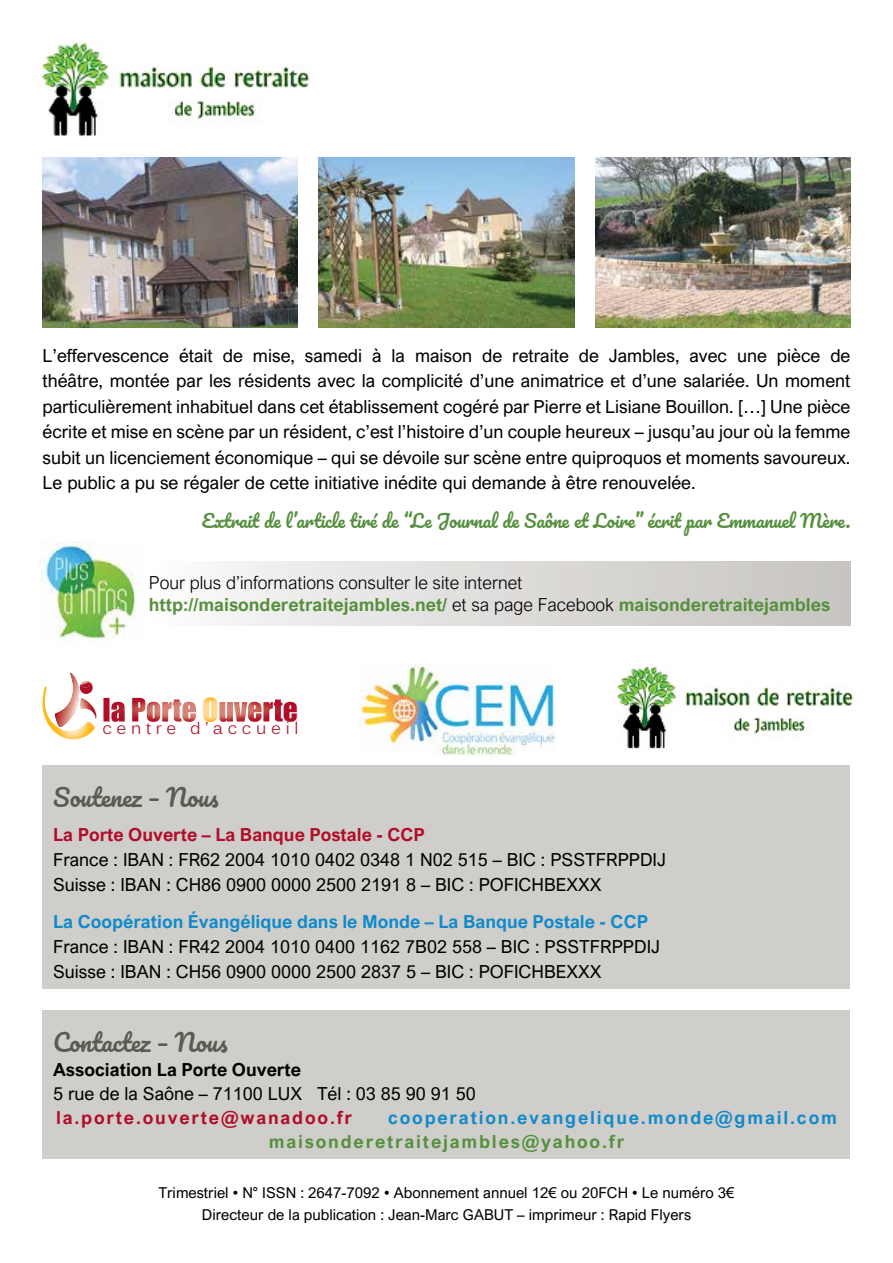
<style>
.page{position:relative;width:893px;height:1263px;background:#fff}
.page>*{position:absolute;margin:0;border:0;box-sizing:border-box;transform-origin:0 0}
.t1{font:24px "Pacifico";color:#5b5b51}
.t2{font:18px/25.5px "Arial Nova";color:#000}
.t3{font:300 18px/21.6px "Arial Nova";color:#000}
.t4{font:18px "Pacifico";color:#55903e}
.t5{font:700 18px "Arial Nova";color:#118acb}
.t6{font:700 18px "Arial Nova";letter-spacing:.1em;color:#118acb}
.t7{font:700 18px "Arial Nova";color:#b10d28}
.t8{font:700 18px "Arial Nova";letter-spacing:.1em;color:#55903e}
.t9{font:700 18px "Arial Nova";letter-spacing:.1em;color:#b10d28}
.t10{font:700 18px "Arial Nova";color:#000}
.t11{font:16.8px "Kalinga";letter-spacing:.28em;color:#b10d28}
.t12{font:15px/22.5px "Arial Nova";color:#000;text-align:center}
.s1{font-weight:700;color:#55903e}
</style>
<div class="page">
<div style="left:43px;top:765px;width:807px;height:224px;background:#d0ceca"></div>
<div style="left:43px;top:1010px;width:807px;height:149px;background:#d0ceca"></div>
<img style="left:41px;top:42px;width:269px;height:95px">
<img style="left:595px;top:157px;width:255px;height:170px">
<img style="left:43px;top:157px;width:255px;height:170px">
<img style="left:319px;top:157px;width:255px;height:170px">
<img style="left:103px;top:698px;width:93px;height:24px">
<img style="left:203px;top:697px;width:14px;height:25px">
<img style="left:219px;top:699px;width:78px;height:23px">
<img style="left:50px;top:727px;width:45px;height:12px">
<svg style="left:43px;top:673px;width:54px;height:54px"></svg>
<img style="left:359px;top:665px;width:197px;height:91px">
<img style="left:616px;top:666px;width:237px;height:83px">
<img style="left:39px;top:542px;width:98px;height:98px">
<div style="left:149px;top:561px;width:701px;height:64px;background:linear-gradient(to right,#faf9f9,#c6c3bf)"></div>
<p class="t2" style="left:43px;top:343px;width:809px;text-align:justify">L’effervescence était de mise, samedi à la maison de retraite de Jambles, avec une pièce de théâtre, montée par les résidents avec la complicité d’une animatrice et d’une salariée. Un moment particulièrement inhabituel dans cet établissement cogéré par Pierre et Lisiane Bouillon. […] Une pièce écrite et mise en scène par un résident, c’est l’histoire d’un couple heureux – jusqu’au jour où la femme subit un licenciement économique – qui se dévoile sur scène entre quiproquos et moments savoureux.<br>Le public a pu se régaler de cette initiative inédite qui demande à être renouvelée.</p>
<p class="t4" style="left:202px;top:511px;width:650px">Extrait de l’article tiré de “Le Journal de Saône et Loire” écrit par Emmanuel Mère.</p>
<p class="t3" style="left:149px;top:572px;width:683px">Pour plus d’informations consulter le site internet<br><span class="s1">http://maisonderetraitejambles.net/</span> et sa page Facebook <span class="s1">maisonderetraitejambles</span></p>
<p class="t11" style="left:102px;top:718px;width:198px">centre d’accueil</p>
<h1 class="t1" style="left:53px;top:785px;width:167px">Soutenez – Nous</h1>
<p class="t7" style="left:53px;top:824px;width:373px">La Porte Ouverte – La Banque Postale - CCP</p>
<p class="t2" style="left:53px;top:847px;width:614px;line-height:24.9px">France : IBAN : FR62 2004 1010 0402 0348 1 N02 515 – BIC : PSSTFRPPDIJ<br>Suisse : IBAN : CH86 0900 0000 2500 2191 8 – BIC : POFICHBEXXX</p>
<p class="t5" style="left:53px;top:911px;width:596px">La Coopération Évangélique dans le Monde – La Banque Postale - CCP</p>
<p class="t2" style="left:53px;top:934px;width:608px;line-height:24.9px">France : IBAN : FR42 2004 1010 0400 1162 7B02 558 – BIC : PSSTFRPPDIJ<br>Suisse : IBAN : CH56 0900 0000 2500 2837 5 – BIC : POFICHBEXXX</p>
<h1 class="t1" style="left:53px;top:1029px;width:176px">Contactez – Nous</h1>
<p class="t10" style="left:53px;top:1059px;width:249px">Association La Porte Ouverte</p>
<p class="t2" style="left:53px;top:1081px;width:424px">5 rue de la Saône – 71100 LUX Tél : 03 85 90 91 50</p>
<p class="t9" style="left:56px;top:1107px;width:298px">la.porte.ouverte@wanadoo.fr</p>
<p class="t6" style="left:388px;top:1107px;width:450px">cooperation.evangelique.monde@gmail.com</p>
<p class="t8" style="left:269px;top:1131px;width:357px">maisonderetraitejambles@yahoo.fr</p>
<p class="t12" style="left:158px;top:1181px;width:578px">Trimestriel • N° ISSN : 2647-7092 • Abonnement annuel 12€ ou 20FCH • Le numéro 3€<br>Directeur de la publication : Jean-Marc GABUT – imprimeur : Rapid Flyers</p>
</div>
